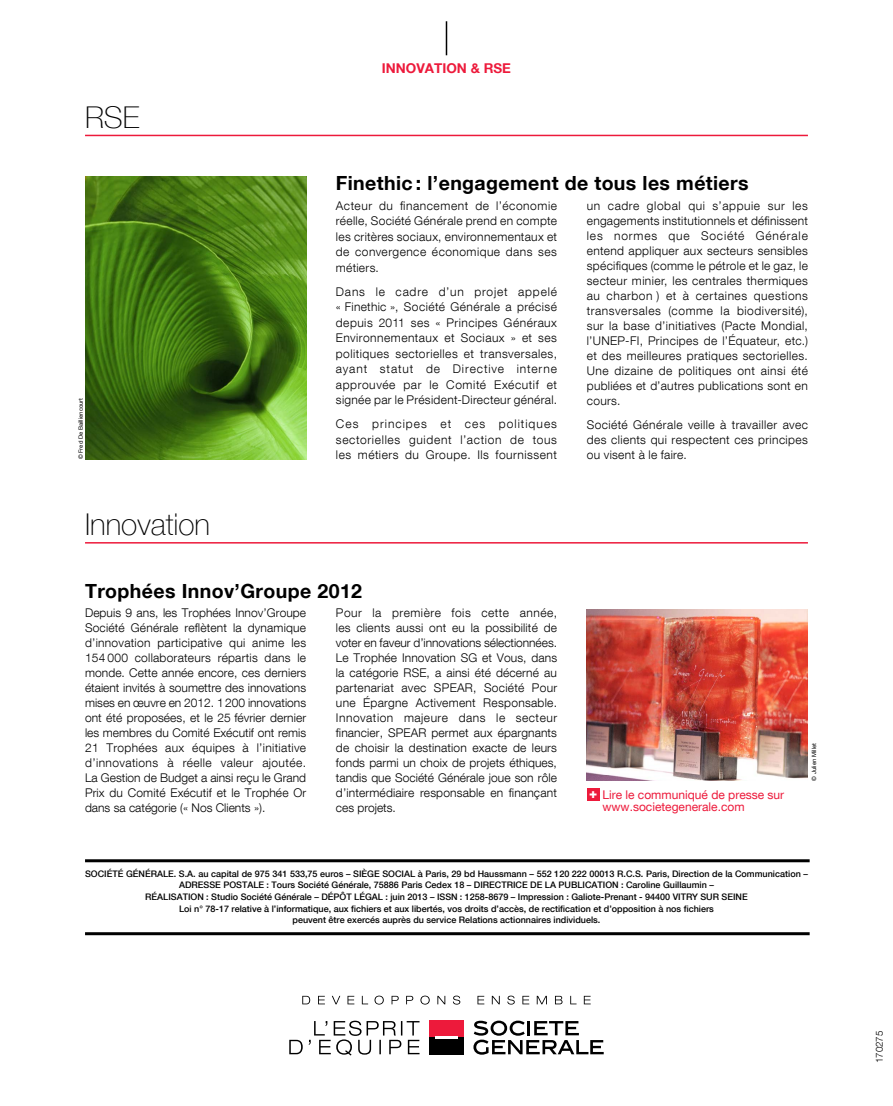
<style>
.page{position:relative;width:893px;height:1106px;background:#fff}
.page>*{position:absolute;margin:0;border:0;box-sizing:border-box;transform-origin:0 0}
.t1{font:100 30px "Helvetica Neue LT Com";color:#000}
.t2{font:700 19.5px "Helvetica Neue LT Com";letter-spacing:.02em;color:#000}
.t3{font:800 13.65px "Helvetica Neue LT Com";color:#fff}
.t4{font:700 13.5px "Helvetica Neue LT Com";color:#ed1a3b}
.t5{font:300 12px/15px "Helvetica Neue LT Com";letter-spacing:.025em;color:#000;text-align:justify}
.t6{font:12px/12px "Helvetica Neue LT Com";color:#ed1a3b}
.t7{font:300 9.75px "Helvetica Neue LT Com";color:#000}
.t8{font:500 9px "Helvetica Neue LT Com";color:#000}
.t9{font:5.85px "Helvetica Neue LT Com";color:#000}
</style>
<div class="page">
<hr style="left:446px;top:21px;width:1px;height:34px;background:#000">
<hr style="left:85px;top:135px;width:723px;height:1px;background:#ed1a3b">
<hr style="left:85px;top:932px;width:725px;height:3px;background:#000">
<hr style="left:85px;top:859px;width:725px;height:3px;background:#000">
<svg style="left:289px;top:1020px;width:131px;height:35px"></svg>
<svg style="left:473px;top:1020px;width:131px;height:34px"></svg>
<div style="left:429px;top:1020px;width:34px;height:18px;background:#ed1a3b"></div>
<div style="left:429px;top:1037px;width:34px;height:17px;background:#000"></div>
<hr style="left:435px;top:1036px;width:23px;height:2px;background:#fff">
<svg style="left:302px;top:995px;width:289px;height:9px"></svg>
<hr style="left:85px;top:542px;width:723px;height:1px;background:#ed1a3b">
<img style="left:587px;top:609px;width:221px;height:171px">
<div style="left:587px;top:788px;width:12px;height:13px;background:#ed1a3b"></div>
<img style="left:85px;top:176px;width:221px;height:283px">
<h1 class="t1" style="left:85px;top:100px;width:56px">RSE</h1>
<p class="t9" style="left:77px;top:459px;width:63px;rotate:-90deg">© Fred De Bailliencourt</p>
<h1 class="t1" style="left:85px;top:507px;width:127px">Innovation</h1>
<p class="t4" style="left:382px;top:60px;width:10px">innov</p>
<p class="t4" style="left:425px;top:60px;width:19px">ation</p>
<p class="t4" style="left:471px;top:60px;width:23px">&amp; rse</p>
<h2 class="t2" style="left:336px;top:171px;width:414px">Finethic : l’engagement de tous les métiers</h2>
<p class="t5" style="left:336px;top:197px;width:223px;line-height:15.5px">Acteur du financement de l’économie réelle, Société Générale prend en compte les critères sociaux, environnementaux et de convergence économique dans ses métiers.</p>
<p class="t5" style="left:336px;top:283px;width:223px;line-height:15.5px">Dans le cadre d’un projet appelé « Finethic », Société Générale a précisé depuis 2011 ses « Principes Généraux Environnementaux et Sociaux » et ses politiques sectorielles et transversales, ayant statut de Directive interne approuvée par le Comité Exécutif et signée par le Président-Directeur général.</p>
<p class="t5" style="left:336px;top:416px;width:223px;line-height:15.5px">Ces principes et ces politiques sectorielles guident l’action de tous les métiers du Groupe. Ils fournissent</p>
<p class="t5" style="left:587px;top:198px;width:223px">un cadre global qui s’appuie sur les engagements institutionnels et définissent les normes que Société Générale entend appliquer aux secteurs sensibles spécifiques (comme le pétrole et le gaz, le secteur minier, les centrales thermiques au charbon ) et à certaines questions transversales (comme la biodiversité), sur la base d’initiatives (Pacte Mondial, l’UNE</p>
<p class="t5" style="left:587px;top:333px;width:223px;text-indent:31px">P-FI , Principes de l’Équateur, etc.) et des meilleures pratiques sectorielles.<br>Une dizaine de politiques ont ainsi été publiées et d’autres publications sont en cours.</p>
<p class="t5" style="left:587px;top:417px;width:223px">Société Générale veille à travailler avec des clients qui respectent ces principes ou visent à le faire.</p>
<h2 class="t2" style="left:85px;top:578px;width:279px">Trophées Innov’Groupe 2012</h2>
<p class="t5" style="left:85px;top:605px;width:223px">Depuis 9 ans, les Trophées Innov’Groupe Société Générale reflètent la dynamique d’innovation participative qui anime les 154 000 collaborateurs répartis dans le monde. Cette année encore, ces derniers étaient invités à soumettre des innovations mises en œuvre en 2012. 1200 innovations ont été proposées, et le 25 février dernier les membres du Comité Exécutif ont remis 21 Trophées aux équipes à l’initiative d’innovations à réelle valeur ajoutée.<br>La Gestion de Budget a ainsi reçu le Grand Prix du Comité Exécutif et le Trophée Or dans sa catégorie (« N os Clients »).</p>
<p class="t5" style="left:336px;top:605px;width:223px">Pour la première fois cette année, les clients aussi ont eu la possibilité de voter en faveur d’innovations sélectionnées.<br>Le Trophée Innovation SG et Vous, dans la catégorie RSE</p>
<p class="t5" style="left:336px;top:665px;width:222px;text-indent:91px">, a ainsi été décerné au partenariat avec SPEAR</p>
<p class="t5" style="left:336px;top:680px;width:223px;text-indent:137px">, Société Pour une Épargne Activement Responsable.<br>Innovation majeure dans le secteur financier, SPEAR permet aux épargnants de choisir la destination exacte de leurs fonds parmi un choix de projets éthiques, tandis que Société Générale joue son rôle d’intermédiaire responsable en finançant ces projets.</p>
<p class="t6" style="left:602px;top:788px;width:183px">Lire le communiqué de presse sur www.societegenerale.com</p>
<p class="t3" style="left:589px;top:785px;width:10px">+</p>
<p class="t9" style="left:811px;top:780px;width:39px;rotate:-90deg">© Julien Millet</p>
<p class="t8" style="left:85px;top:868px;width:13px">Société</p>
<p class="t8" style="left:126px;top:868px;width:26px">Générale</p>
<p class="t8" style="left:174px;top:868px;width:215px">. S.A. au capital de 975 341 533,75 euros – Siège social</p>
<p class="t8" style="left:418px;top:868px;width:392px">à Paris, 29 bd Haussmann – 552 120 222 00013 R.C.S. Paris, Direction de la Communication –</p>
<p class="t8" style="left:179px;top:879px;width:20px">Adresse</p>
<p class="t8" style="left:223px;top:879px;width:12px">postale</p>
<p class="t8" style="left:267px;top:879px;width:214px">: Tours Société Générale, 75886 Paris Cedex 18 – Directrice</p>
<p class="t8" style="left:530px;top:879px;width:41px">de la publicatio</p>
<p class="t8" style="left:612px;top:879px;width:103px">n : Caroline Guillaumin –</p>
<p class="t8" style="left:145px;top:891px;width:13px">Réalisatio</p>
<p class="t8" style="left:197px;top:891px;width:163px">n : Studio Société Générale – Dépôt légal</p>
<p class="t8" style="left:385px;top:891px;width:57px">: juin 2013 – ISSN</p>
<p class="t8" style="left:460px;top:891px;width:268px">: 1258-8679 – Impression : Galiote-Prenant - 94400 VITRY SUR SEINE</p>
<p class="t8" style="left:179px;top:903px;width:536px">Loi n° 78-17 relative à l’informatique, aux fichiers et aux libertés, vos droits d’accès, de rectification et d’opposition à nos fichiers</p>
<p class="t8" style="left:293px;top:914px;width:309px">peuvent être exercés auprès du service Relations actionnaires individuels.</p>
<p class="t7" style="left:873px;top:1063px;width:34px;rotate:-90deg">170275</p>
</div>
